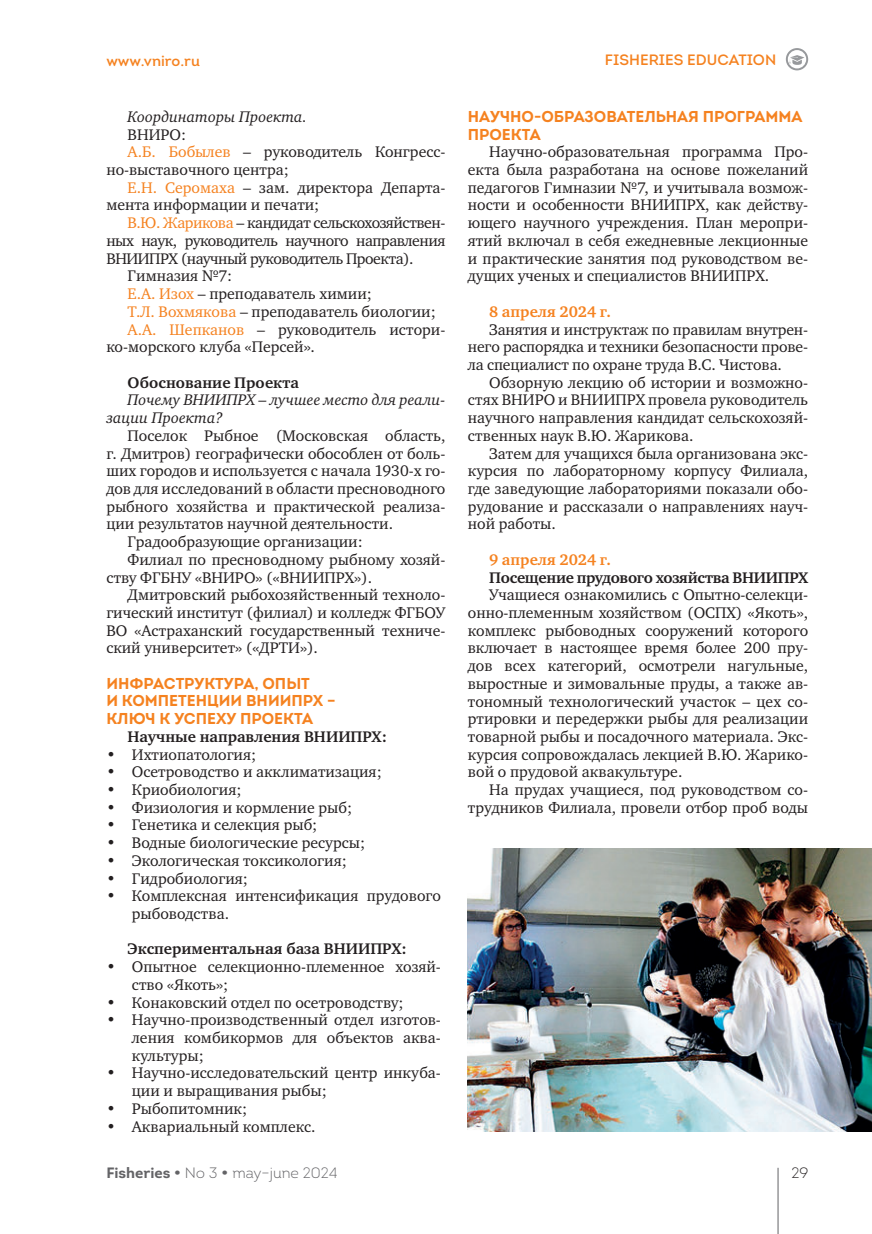
<style>
.page{position:relative;width:872px;height:1234px;background:#fff}
.page>*{position:absolute;margin:0;border:0;box-sizing:border-box;transform-origin:0 0}
.t1{font:15.75px/17.7px "Charter C";color:#231f20;text-align:justify}
.t2{font:15.75px "Charter C";letter-spacing:-.03em;color:#231f20}
.t3{font:700 15.75px/17.7px "Intro";color:#f58220}
.t4{font:700 15.75px "Charter C";color:#231f20}
.t5{font:italic 15.75px/17.7px "Charter C";color:#231f20}
.t6{font:700 15.75px "Charter C";letter-spacing:-.02em;color:#231f20}
.t7{font:700 15.75px "Charter C";color:#f58220}
.t8{font:15px "Intro";color:#f58220}
.t9{font:300 15px "Intro";color:#636366}
.t10{font:300 15px "Intro";color:#231f20}
.s1{color:#f58220}
.s2{font-weight:700}
.s3{font-family:"Intro Bold Caps";font-weight:400}
</style>
<div class="page">
<hr style="left:777px;top:1167px;width:1px;height:66px;background:#636366">
<svg style="left:786px;top:48px;width:22px;height:22px"></svg>
<img style="left:468px;top:848px;width:404px;height:283px">
<p class="t8" style="left:106px;top:51px;width:95px">www.vniro.ru</p>
<p class="t8" style="left:605px;top:50px;width:173px">FISHERIES EDUCATION</p>
<p class="t5" style="left:128px;top:108px;width:181px">Координаторы Проекта.</p>
<p class="t1" style="left:128px;top:126px;width:60px">ВНИРО:</p>
<p class="t1" style="left:128px;top:143px;width:319px"><span class="s1">А.Б. Бобылев</span> – руководитель Конгресс-</p>
<p class="t1" style="left:106px;top:161px;width:184px">но-выставочного центра;</p>
<p class="t1" style="left:128px;top:179px;width:319px"><span class="s1">Е.Н. Серомаха</span> – зам. директора Департа-</p>
<p class="t1" style="left:106px;top:196px;width:214px">мента информации и печати;</p>
<p class="t2" style="left:128px;top:214px;width:319px"><span class="s1">В.Ю. Жарикова</span> – кандидат сельскохозяйствен-</p>
<p class="t2" style="left:106px;top:232px;width:341px">ных наук, руководитель научного направления</p>
<p class="t2" style="left:106px;top:249px;width:309px">ВНИИПРХ (научный руководитель Проекта).</p>
<p class="t1" style="left:128px;top:267px;width:106px">Гимназия №7:</p>
<p class="t1" style="left:128px;top:285px;width:246px"><span class="s1">Е.А. Изох</span> – преподаватель химии;</p>
<p class="t1" style="left:128px;top:303px;width:310px"><span class="s1">Т.Л. Вохмякова</span> – преподаватель биологии;</p>
<p class="t1" style="left:128px;top:320px;width:319px"><span class="s1">А.А. Шепканов</span> – руководитель истори-</p>
<p class="t1" style="left:106px;top:338px;width:210px">ко-морского клуба «Персей».</p>
<p class="t4" style="left:128px;top:373px;width:173px">Обоснование Проекта</p>
<p class="t5" style="left:106px;top:391px;width:341px;text-indent:21px">Почему ВНИИПРХ – лучшее место для реали&shy;зации Проекта?</p>
<p class="t1" style="left:128px;top:426px;width:319px">Поселок Рыбное (Московская область,</p>
<p class="t1" style="left:106px;top:444px;width:341px">г. Дмитров) географически обособлен от боль-</p>
<p class="t1" style="left:106px;top:462px;width:341px">ших городов и используется с начала 1930-х го-</p>
<p class="t1" style="left:106px;top:480px;width:341px">дов для исследований в области пресноводного</p>
<p class="t1" style="left:106px;top:497px;width:341px">рыбного хозяйства и практической реализа-</p>
<p class="t1" style="left:106px;top:515px;width:288px">ции результатов научной деятельности.</p>
<p class="t1" style="left:128px;top:533px;width:237px">Градообразующие организации:</p>
<p class="t1" style="left:128px;top:550px;width:319px">Филиал по пресноводному рыбному хозяй-</p>
<p class="t1" style="left:106px;top:568px;width:267px">ству ФГБНУ «ВНИРО» («ВНИИПРХ»).</p>
<p class="t1" style="left:128px;top:586px;width:319px">Дмитровский рыбохозяйственный техноло-</p>
<p class="t1" style="left:106px;top:603px;width:341px">гический институт (филиал) и колледж ФГБОУ</p>
<p class="t1" style="left:106px;top:621px;width:341px">ВО «Астраханский государственный техниче-</p>
<p class="t1" style="left:106px;top:639px;width:213px">ский университет» («ДРТИ»).</p>
<p class="t3" style="left:106px;top:674px;width:231px">ИНФРАСТРУКТУРА, ОПЫТ<br>И КОМПЕТЕНЦИИ ВНИИПРХ –<br>КЛЮЧ К УСПЕХУ ПРОЕКТА</p>
<p class="t4" style="left:128px;top:727px;width:261px">Научные направления ВНИИПРХ:</p>
<p class="t1" style="left:106px;top:745px;width:151px">• Ихтиопатология;</p>
<p class="t1" style="left:106px;top:763px;width:277px">• Осетроводство и акклиматизация;</p>
<p class="t1" style="left:106px;top:780px;width:137px">• Криобиология;</p>
<p class="t1" style="left:106px;top:798px;width:247px">• Физиология и кормление рыб;</p>
<p class="t1" style="left:106px;top:816px;width:212px">• Генетика и селекция рыб;</p>
<p class="t1" style="left:106px;top:834px;width:260px">• Водные биологические ресурсы;</p>
<p class="t1" style="left:106px;top:851px;width:242px">• Экологическая токсикология;</p>
<p class="t1" style="left:106px;top:869px;width:143px">• Гидробиология;</p>
<p class="t1" style="left:132px;top:887px;width:310px;text-indent:-26px">• Комплексная интенсификация прудового рыбоводства.</p>
<p class="t4" style="left:128px;top:940px;width:281px">Экспериментальная база ВНИИПРХ:</p>
<p class="t1" style="left:132px;top:957px;width:311px;text-indent:-26px">• Опытное селекционно-племенное хозяй&shy;ство «Якоть»;</p>
<p class="t1" style="left:106px;top:993px;width:299px">• Конаковский отдел по осетроводству;</p>
<p class="t1" style="left:132px;top:1011px;width:310px;text-indent:-26px">• Научно-производственный отдел изготов&shy;ления комбикормов для объектов аква&shy;культуры;</p>
<p class="t1" style="left:132px;top:1064px;width:310px;text-indent:-26px">• Научно-исследовательский центр инкуба&shy;ции и выращивания рыбы;</p>
<p class="t1" style="left:106px;top:1099px;width:142px">• Рыбопитомник;</p>
<p class="t1" style="left:106px;top:1117px;width:211px">• Аквариальный комплекс.</p>
<p class="t9" style="left:106px;top:1162px;width:233px"><span class="s2">Fisheries</span> <span class="s3">•</span> № 3 <span class="s3">•</span> may–june 2024</p>
<p class="t3" style="left:468px;top:107px;width:336px">НАУЧНО-ОБРАЗОВАТЕЛЬНАЯ ПРОГРАММА<br>ПРОЕКТА</p>
<p class="t1" style="left:468px;top:143px;width:342px;text-indent:21px">Научно-образовательная программа Про&shy;екта была разработана на основе пожеланий педагогов Гимназии №7, и учитывала возмож&shy;ности и особенности ВНИИПРХ, как действу&shy;ющего научного учреждения. План меропри&shy;ятий включал в себя ежедневные лекционные и практические занятия под руководством ве&shy;дущих ученых и специалистов ВНИИПРХ.</p>
<p class="t7" style="left:489px;top:303px;width:123px">8 апреля 2024 г.</p>
<p class="t1" style="left:468px;top:320px;width:342px;text-indent:21px">Занятия и инструктаж по правилам внутрен&shy;него распорядка и техники безопасности прове&shy;ла специалист по охране труда В.С. Чистова.</p>
<p class="t1" style="left:468px;top:373px;width:342px;text-indent:21px">Обзорную лекцию об истории и возможно&shy;стях ВНИРО и ВНИИПРХ провела руководитель научного направления кандидат сельскохозяй&shy;ственных наук В.Ю. Жарикова.</p>
<p class="t1" style="left:468px;top:444px;width:342px;text-indent:21px">Затем для учащихся была организована экс&shy;курсия по лабораторному корпусу Филиала, где заведующие лабораториями показали обо&shy;рудование и рассказали о направлениях науч&shy;ной работы.</p>
<p class="t7" style="left:489px;top:550px;width:123px">9 апреля 2024 г.</p>
<p class="t6" style="left:489px;top:568px;width:320px">Посещение прудового хозяйства ВНИИПРХ</p>
<p class="t1" style="left:468px;top:586px;width:342px;text-indent:21px">Учащиеся ознакомились с Опытно-селекци&shy;онно-племенным хозяйством (ОСПХ) «Якоть», комплекс рыбоводных сооружений которого включает в настоящее время более 200 пру&shy;дов всех категорий, осмотрели нагульные, выростные и зимовальные пруды, а также ав&shy;тономный технологический участок – цех со&shy;ртировки и передержки рыбы для реализации товарной рыбы и посадочного материала. Экс&shy;курсия сопровождалась лекцией В.Ю. Жарико&shy;вой о прудовой аквакультуре.</p>
<p class="t1" style="left:468px;top:781px;width:342px;text-align:right">На прудах учащиеся, под руководством со&shy;трудников Филиала, провели отбор проб воды</p>
<p class="t10" style="left:791px;top:1162px;width:18px">29</p>
</div>
